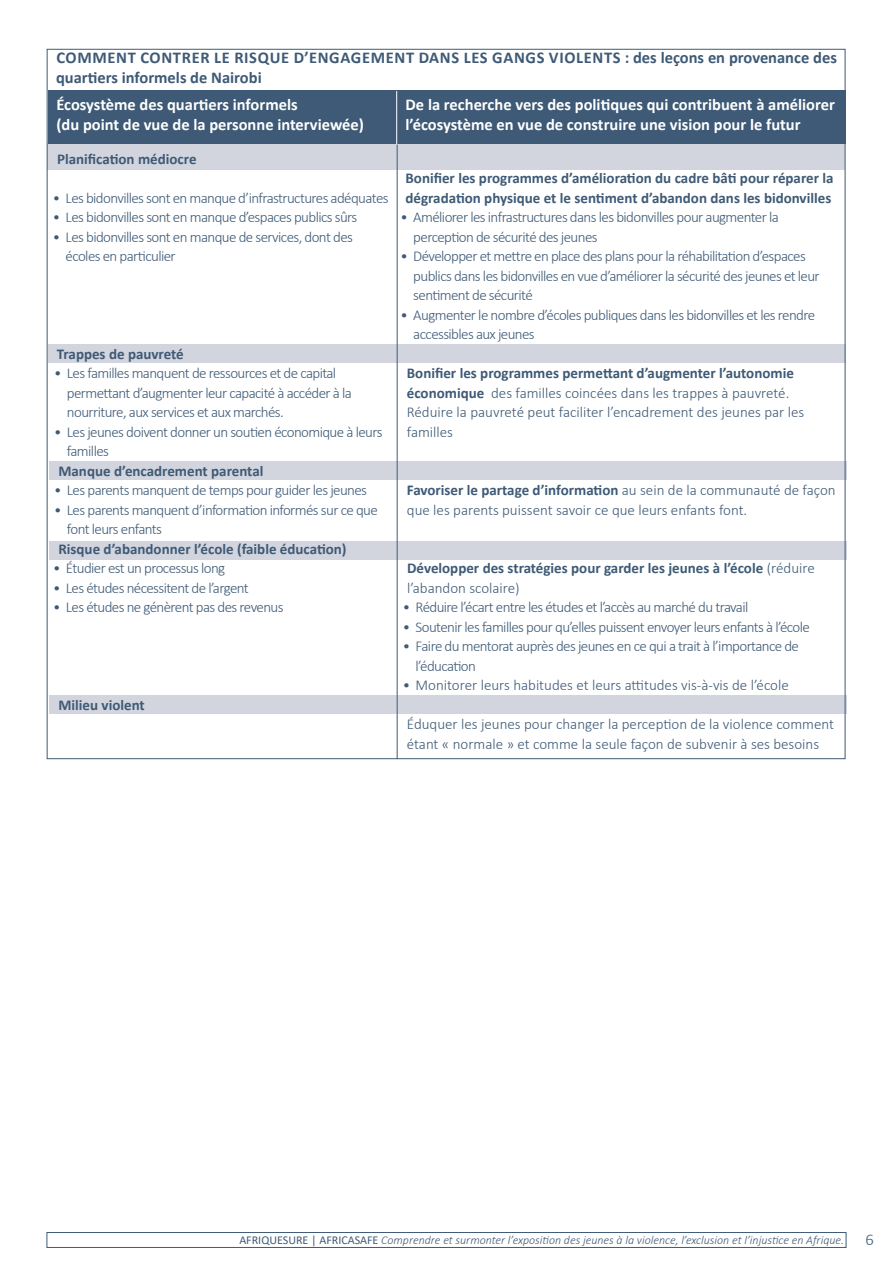
<style>
.page{position:relative;width:893px;height:1263px;background:#fff}
.page>*{position:absolute;margin:0;border:0;box-sizing:border-box;transform-origin:0 0}
.t1{font:700 16.5px/19.5px "Calibri";color:#fff}
.t2{font:700 16.5px/19.5px "Calibri";letter-spacing:.025em;color:#3e5a76}
.t3{font:300 16.5px "Calibri";color:#3e5a76}
.t4{font:300 15px/19.5px "Calibri";letter-spacing:-.04em;color:#3e5a76}
.t5{font:300 15px/19.5px "Calibri";color:#3e5a76}
.t6{font:700 15px/19.5px "Calibri";color:#3e5a76}
.t7{font:italic 300 12px "Calibri";color:#3e5a76}
.s1{font-weight:700}
.s2{font-weight:300}
.s3{font-weight:400;font-style:normal}
</style>
<div class="page">
<div style="left:47px;top:1232px;width:799px;height:15px;border:1px solid #3e5a76"></div>
<div style="left:48px;top:144px;width:797px;height:26px;background:#d3d5de"></div>
<div style="left:48px;top:90px;width:798px;height:54px;background:#3e5a76"></div>
<hr style="left:396px;top:91px;width:1px;height:53px;background:#fff">
<div style="left:48px;top:344px;width:797px;height:19px;background:#d3d5de"></div>
<div style="left:49px;top:541px;width:798px;height:18px;background:#d3d5de"></div>
<div style="left:49px;top:696px;width:798px;height:18px;background:#d3d5de"></div>
<div style="left:49px;top:461px;width:798px;height:19px;background:#d3d5de"></div>
<hr style="left:397px;top:145px;width:1px;height:614px;background:#3e5a76">
<p class="t2" style="left:56px;top:48px;width:782px">COMMENT CONTRER LE RISQUE D’ENGAGEMENT DANS LES GANGS VIOLENTS : des leçons en provenance des quartiers informels de Nairobi</p>
<p class="t1" style="left:56px;top:95px;width:243px">Écosystème des quartiers informels</p>
<p class="t1" style="left:56px;top:114px;width:309px">(du point de vue de la personne interviewée)</p>
<p class="t1" style="left:406px;top:95px;width:431px">De la recherche vers des politiques qui contribuent à améliorer l’écosystème en vue de construire une vision pour le futur</p>
<p class="t6" style="left:57px;top:149px;width:141px">Planification médiocre</p>
<p class="t4" style="left:53px;top:188px;width:337px">• Les bidonvilles sont en manque d’infrastructures adéquates</p>
<p class="t4" style="left:53px;top:207px;width:306px">• Les bidonvilles sont en manque d’espaces publics sûrs</p>
<p class="t4" style="left:66px;top:227px;width:289px;text-indent:-13px">• Les bidonvilles sont en manque de services, dont des écoles en particulier</p>
<p class="t6" style="left:57px;top:344px;width:128px">Trappes de pauvreté</p>
<p class="t4" style="left:67px;top:363px;width:286px;text-indent:-13px">• Les familles manquent de ressources et de capital permettant d’augmenter leur capacité à accéder à la nourriture, aux services et aux marchés.</p>
<p class="t4" style="left:67px;top:422px;width:317px;text-indent:-13px">• Les jeunes doivent donner un soutien économique à leurs familles</p>
<p class="t4" style="left:54px;top:480px;width:314px">• Les parents manquent de temps pour guider les jeunes</p>
<p class="t4" style="left:67px;top:500px;width:312px;text-indent:-13px">• Les parents manquent d’information informés sur ce que font leurs enfants</p>
<p class="t4" style="left:53px;top:558px;width:174px">• Étudier est un processus long</p>
<p class="t4" style="left:53px;top:578px;width:197px">• Les études nécessitent de l’argent</p>
<p class="t4" style="left:53px;top:597px;width:232px">• Les études ne génèrent pas des revenus</p>
<p class="t6" style="left:58px;top:461px;width:206px">Manque d’encadrement parental</p>
<p class="t6" style="left:58px;top:539px;width:290px">Risque d’abandonner l’école (faible éducation)</p>
<p class="t6" style="left:58px;top:695px;width:88px">Milieu violent</p>
<p class="t6" style="left:406px;top:168px;width:429px">Bonifier les programmes d’amélioration du cadre bâti pour réparer la dégradation physique et le sentiment d’abandon dans les bidonvilles</p>
<p class="t4" style="left:413px;top:207px;width:367px;text-indent:-13px">• Améliorer les infrastructures dans les bidonvilles pour augmenter la perception de sécurité des jeunes</p>
<p class="t4" style="left:413px;top:246px;width:408px;text-indent:-13px">• Développer et mettre en place des plans pour la réhabilitation d’espaces publics dans les bidonvilles en vue d’améliorer la sécurité des jeunes et leur sentiment de sécurité</p>
<p class="t4" style="left:413px;top:305px;width:403px;text-indent:-13px">• Augmenter le nombre d’écoles publiques dans les bidonvilles et les rendre accessibles aux jeunes</p>
<p class="t5" style="left:407px;top:363px;width:399px"><span class="s1">Bonifier les programmes permettant d’augmenter l’autonomie économique</span> des familles coincées dans les trappes à pauvreté.<br>Réduire la pauvreté peut faciliter l’encadrement des jeunes par les familles</p>
<p class="t5" style="left:407px;top:480px;width:430px"><span class="s1">Favoriser le partage d’information</span> au sein de la communauté de façon que les parents puissent savoir ce que leurs enfants font.</p>
<p class="t6" style="left:407px;top:558px;width:409px">Développer des stratégies pour garder les jeunes à l’école <span class="s2">(réduire l’abandon scolaire)</span></p>
<p class="t4" style="left:403px;top:597px;width:347px">• Réduire l’écart entre les études et l’accès au marché du travail</p>
<p class="t4" style="left:403px;top:617px;width:409px">• Soutenir les familles pour qu’elles puissent envoyer leurs enfants à l’école</p>
<p class="t4" style="left:416px;top:636px;width:385px;text-indent:-13px">• Faire du mentorat auprès des jeunes en ce qui a trait à l’importance de l’éducation</p>
<p class="t5" style="left:403px;top:675px;width:387px">• Monitorer leurs habitudes et leurs attitudes vis-à-vis de l’école</p>
<p class="t5" style="left:407px;top:714px;width:429px">Éduquer les jeunes pour changer la perception de la violence comment étant « normale » et comme la seule façon de subvenir à ses besoins</p>
<p class="t7" style="left:239px;top:1232px;width:606px"><span class="s3">AFRIQUESURE | AFRICASAFE</span> Comprendre et surmonter l’exposition des jeunes à la violence, l’exclusion et l’injustice en Afrique.</p>
<p class="t3" style="left:865px;top:1229px;width:10px">6</p>
</div>
